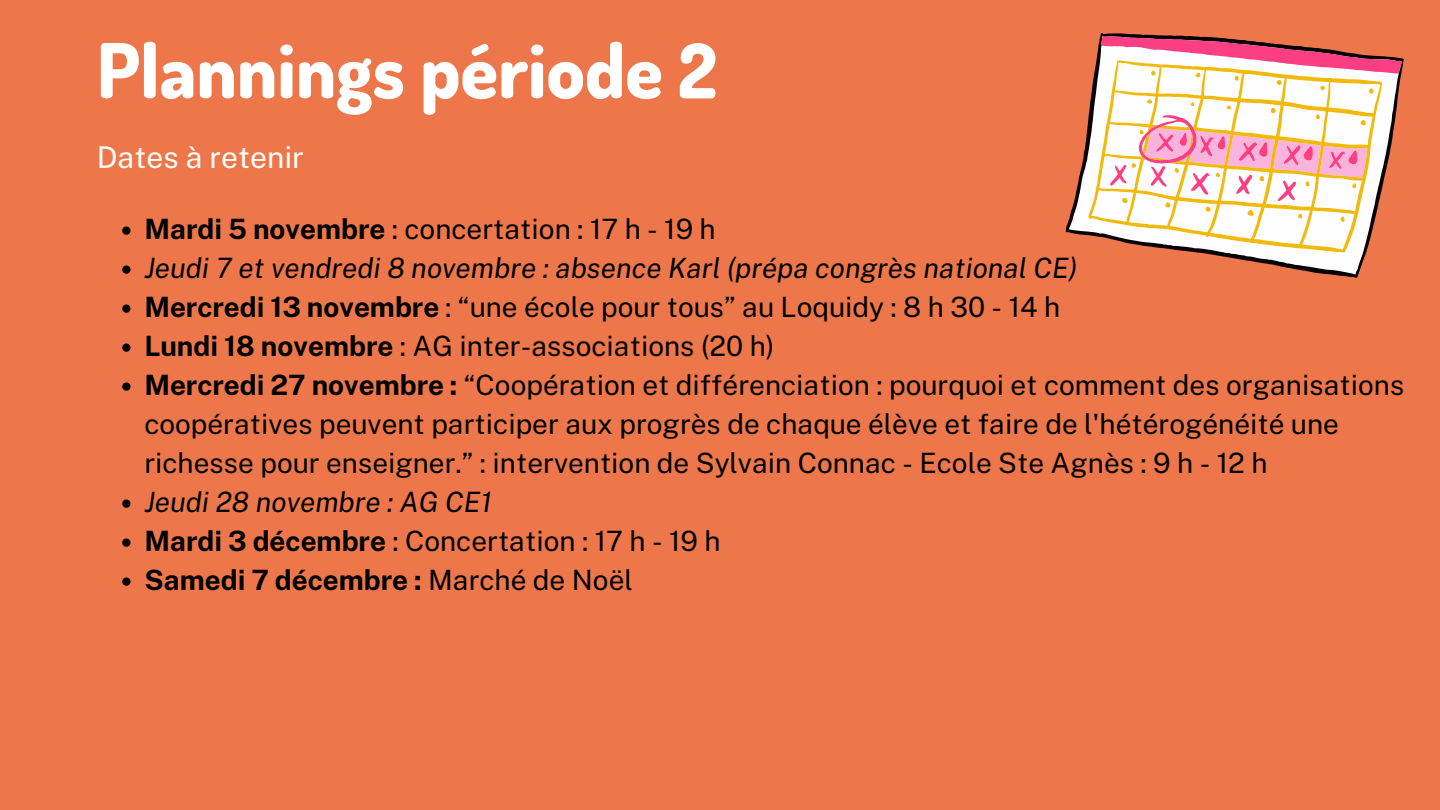
<style>
.page{position:relative;width:1440px;height:810px;background:#ed774b}
.page>*{position:absolute;margin:0;border:0;box-sizing:border-box;transform-origin:0 0}
.t1{font:800 75.8px "Dosis";color:#fff}
.t2{font:30px "Public Sans";color:#fff}
.t3{font:28px/39px "Public Sans";color:#000}
.t4{font:italic 28px "Public Sans";color:#000}
.t5{font:700 28px "Public Sans";color:#000}
.s1{font-weight:700}
.s2{font-weight:400}
</style>
<div class="page">
<svg style="left:1065px;top:58px;width:339px;height:220px"></svg>
<svg style="left:1087px;top:215px;width:295px;height:40px;fill:#fefefe"></svg>
<svg style="left:1086px;top:33px;width:316px;height:182px;fill:#fdfdfd"></svg>
<svg style="left:122px;top:226px;width:9px;height:9px"></svg>
<svg style="left:122px;top:266px;width:9px;height:8px"></svg>
<svg style="left:122px;top:304px;width:9px;height:9px"></svg>
<svg style="left:122px;top:344px;width:9px;height:8px"></svg>
<svg style="left:122px;top:382px;width:9px;height:9px"></svg>
<svg style="left:122px;top:500px;width:9px;height:8px"></svg>
<svg style="left:122px;top:538px;width:9px;height:9px"></svg>
<svg style="left:122px;top:578px;width:9px;height:8px"></svg>
<h1 class="t1" style="left:97px;top:21px;width:622px">Plannings période 2</h1>
<p class="t2" style="left:97px;top:139px;width:209px">Dates à retenir</p>
<p class="t3" style="left:144px;top:209px;width:573px"><span class="s1">Mardi 5 novembre</span> : concertation : 17 h - 19 h</p>
<p class="t4" style="left:144px;top:251px;width:935px">Jeudi 7 et vendredi 8 novembre : absence Karl (prépa congrès national CE)</p>
<p class="t3" style="left:144px;top:287px;width:917px"><span class="s1">Mercredi 13 novembre</span> : “une école pour tous” au Loquidy : 8 h 30 - 14 h</p>
<p class="t3" style="left:144px;top:326px;width:632px"><span class="s1">Lundi 18 novembre</span> : AG inter-associations (20 h)</p>
<p class="t3" style="left:144px;top:365px;width:1262px"><span class="s1">Mercredi 27 novembre :</span> “Coopération et différenciation : pourquoi et comment des organisations coopératives peuvent participer aux progrès de chaque élève et faire de l'hétérogénéité une richesse pour enseigner.” : intervention de Sylvain Connac - Ecole Ste Agnès : 9 h - 12 h</p>
<p class="t4" style="left:144px;top:485px;width:349px">Jeudi 28 novembre : AG CE1</p>
<p class="t3" style="left:144px;top:521px;width:578px"><span class="s1">Mardi 3 décembre</span> : Concertation : 17 h - 19 h</p>
<p class="t5" style="left:144px;top:563px;width:490px">Samedi 7 décembre : <span class="s2">Marché de Noël</span></p>
</div>
